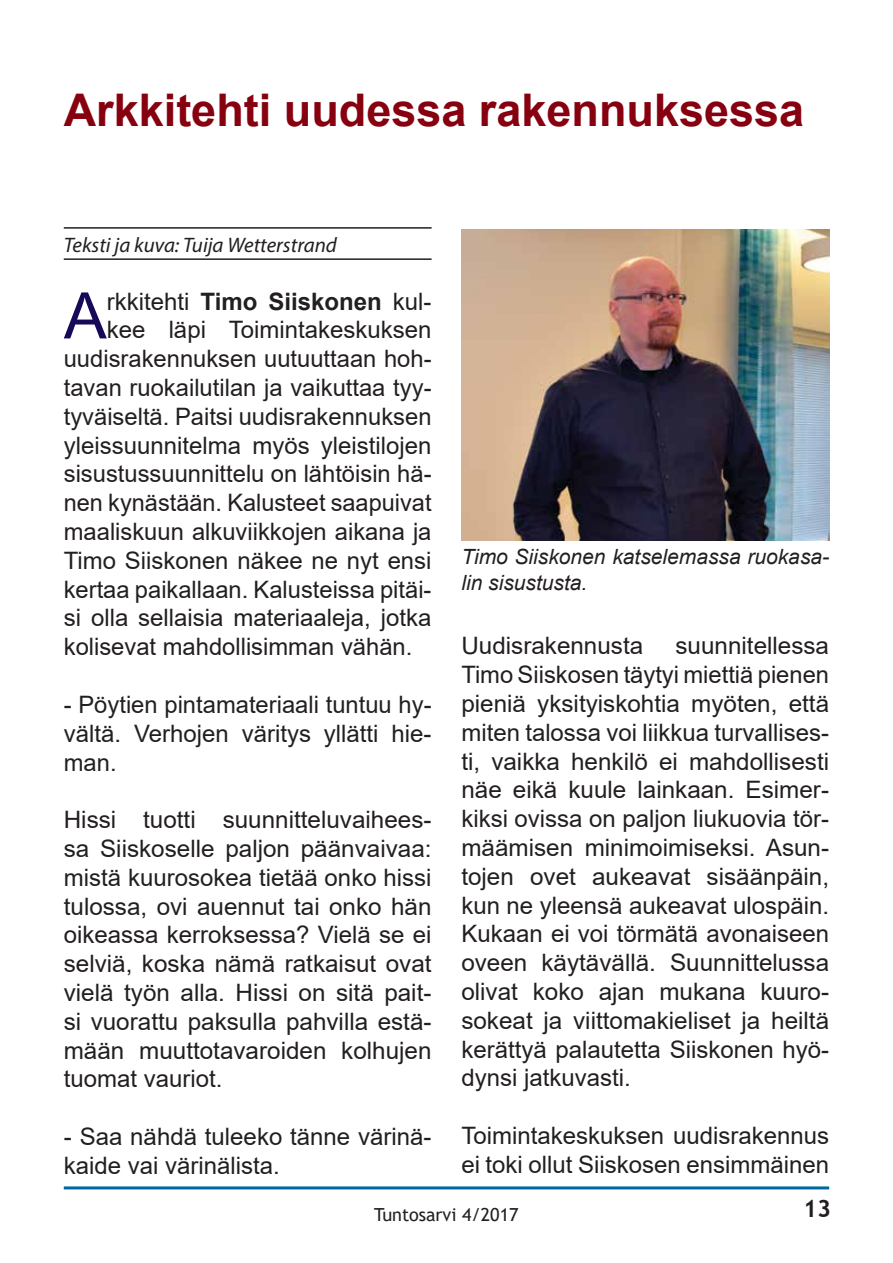
<style>
.page{position:relative;width:893px;height:1263px;background:#fff}
.page>*{position:absolute;margin:0;border:0;box-sizing:border-box;transform-origin:0 0}
.t1{font:64.2px "Arial";color:#150958}
.t2{font:700 45px "Arial";color:#870010}
.t3{font:24px/28.8px "Arial";color:#231f20;text-align:justify}
.t4{font:700 24px "Trebuchet MS";color:#231f20}
.t5{font:italic 21px/25.2px "Arial";color:#231f20}
.t6{font:italic 21px "Myriad Pro";color:#231f20}
.t7{font:18px "Trebuchet MS";color:#231f20}
.s1{font-weight:700}
</style>
<div class="page">
<hr style="left:64px;top:1186px;width:765px;height:3px;background:#0067a5">
<hr style="left:64px;top:227px;width:368px;height:2px;background:#231f20">
<hr style="left:64px;top:258px;width:368px;height:2px;background:#231f20">
<img style="left:461px;top:230px;width:368px;height:310px">
<h2 class="t2" style="left:64px;top:78px;width:742px">Arkkitehti uudessa rakennuksessa</h2>
<p class="t6" style="left:64px;top:232px;width:275px">Teksti ja kuva: Tuija Wetterstrand</p>
<h1 class="t1" style="left:64px;top:272px;width:44px">A</h1>
<p class="t3" style="left:107px;top:287px;width:326px">rkkitehti <span class="s1">Timo Siiskonen</span> kul-</p>
<p class="t3" style="left:107px;top:315px;width:326px">kee läpi Toimintakeskuksen</p>
<p class="t3" style="left:64px;top:344px;width:369px">uudisrakennuksen uutuuttaan hoh-</p>
<p class="t3" style="left:64px;top:373px;width:369px">tavan ruokailutilan ja vaikuttaa tyy-</p>
<p class="t3" style="left:64px;top:402px;width:369px">tyväiseltä. Paitsi uudisrakennuksen</p>
<p class="t3" style="left:64px;top:431px;width:369px">yleissuunnitelma myös yleistilojen</p>
<p class="t3" style="left:64px;top:459px;width:369px">sisustussuunnittelu on lähtöisin hä-</p>
<p class="t3" style="left:64px;top:488px;width:369px">nen kynästään. Kalusteet saapuivat</p>
<p class="t3" style="left:64px;top:517px;width:369px">maaliskuun alkuviikkojen aikana ja</p>
<p class="t3" style="left:64px;top:546px;width:369px">Timo Siiskonen näkee ne nyt ensi</p>
<p class="t3" style="left:64px;top:575px;width:369px">kertaa paikallaan. Kalusteissa pitäi-</p>
<p class="t3" style="left:64px;top:603px;width:369px">si olla sellaisia materiaaleja, jotka</p>
<p class="t3" style="left:64px;top:632px;width:350px">kolisevat mahdollisimman vähän.</p>
<p class="t3" style="left:64px;top:690px;width:369px">- Pöytien pintamateriaali tuntuu hy&shy;vältä. Verhojen väritys yllätti hie&shy;man.</p>
<p class="t3" style="left:64px;top:805px;width:369px">Hissi tuotti suunnitteluvaihees&shy;sa Siiskoselle paljon päänvaivaa: mistä kuurosokea tietää onko hissi tulossa, ovi auennut tai onko hän oikeassa kerroksessa? Vielä se ei selviä, koska nämä ratkaisut ovat vielä työn alla. Hissi on sitä pait&shy;si vuorattu paksulla pahvilla estä&shy;mään muuttotavaroiden kolhujen tuomat vauriot.</p>
<p class="t3" style="left:64px;top:1122px;width:369px">- Saa nähdä tuleeko tänne värinä&shy;kaide vai värinälista.</p>
<p class="t5" style="left:461px;top:545px;width:369px">Timo Siiskonen katselemassa ruokasa&shy;lin sisustusta.</p>
<p class="t3" style="left:461px;top:631px;width:369px;text-indent:214px">suunnitellessa Timo Siiskosen täytyi miettiä pienen pieniä yksityiskohtia myöten, että miten talossa voi liikkua turvallises&shy;ti, vaikka henkilö ei mahdollisesti näe eikä kuule lainkaan. Esimer&shy;kiksi ovissa on paljon liukuovia tör&shy;määmisen minimoimiseksi. Asun&shy;tojen ovet aukeavat sisäänpäin, kun ne yleensä aukeavat ulospäin.<br>Kukaan ei voi törmätä avonaiseen oveen käytävällä. Suunnittelussa olivat koko ajan mukana kuuro&shy;sokeat ja viittomakieliset ja heiltä kerättyä palautetta Siiskonen hyö&shy;dynsi jatkuvasti.</p>
<p class="t3" style="left:461px;top:1121px;width:369px">Toimintakeskuksen uudisrakennus ei toki ollut Siiskosen ensimmäinen</p>
<p class="t3" style="left:461px;top:631px;width:183px">Uudisrakennusta</p>
<p class="t7" style="left:374px;top:1203px;width:146px">Tuntosarvi 4/2017</p>
<p class="t4" style="left:803px;top:1193px;width:30px">13</p>
</div>
